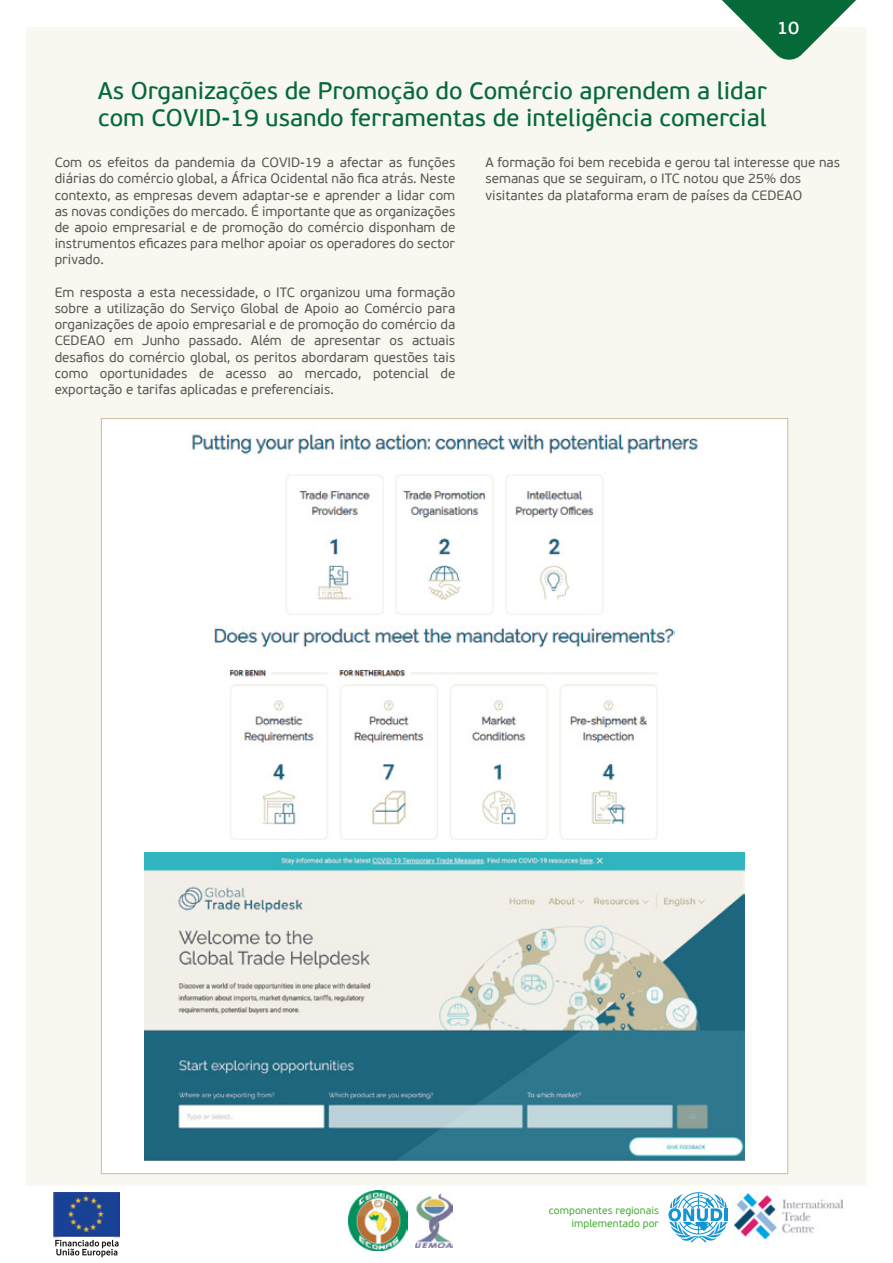
<style>
.page{position:relative;width:893px;height:1263px;background:#fff}
.page>*{position:absolute;margin:0;border:0;box-sizing:border-box;transform-origin:0 0}
.t1{font:24px/27px "PF Beau Sans Pro Bbook";color:#056938}
.t2{font:600 18px "PF Beau Sans Pro";color:#fff}
.t3{font:13.5px/16.2px "PF Beau Sans Pro";color:#575756;text-align:justify}
.t4{font:10.5px/12.6px "PF Beau Sans Pro";color:#45ac34;text-align:right}
</style>
<div class="page">
<div style="left:26px;top:27px;width:840px;height:1158px;background:#f8f7f0"></div>
<svg style="left:699px;top:0;width:167px;height:61px"></svg>
<div style="left:101px;top:418px;width:687px;height:756px;background:#fff;border:1px solid #cbbba0"></div>
<img style="left:191px;top:433px;width:510px;height:182px">
<img style="left:215px;top:626px;width:460px;height:214px">
<img style="left:144px;top:852px;width:601px;height:308px">
<img style="left:415px;top:1194px;width:37px;height:54px">
<img style="left:348px;top:1191px;width:60px;height:60px">
<img style="left:53px;top:1192px;width:66px;height:48px">
<div style="left:59px;top:1238px;width:54px;height:7px;background:#fff"></div>
<svg style="left:55px;top:1240px;width:64px;height:17px"></svg>
<img style="left:734px;top:1194px;width:108px;height:45px">
<hr style="left:724px;top:1208px;width:4px;height:13px;background:#1394d3">
<svg style="left:668px;top:1192px;width:59px;height:51px"></svg>
<h2 class="t2" style="left:777px;top:17px;width:24px">10</h2>
<h1 class="t1" style="left:98px;top:78px;width:671px">As Organizações de Promoção do Comércio aprendem a lidar com COVID-19 usando ferramentas de inteligência comercial</h1>
<p class="t3" style="left:55px;top:155px;width:402px">Com os efeitos da pandemia da COVID-19 a afectar as funções diárias do comércio global, a África Ocidental não fica atrás. Neste contexto, as empresas devem adaptar-se e aprender a lidar com as novas condições do mercado. É importante que as organizações de apoio empresarial e de promoção do comércio disponham de instrumentos eficazes para melhor apoiar os operadores do sector privado.</p>
<p class="t3" style="left:55px;top:284px;width:402px">Em resposta a esta necessidade, o ITC organizou uma formação sobre a utilização do Serviço Global de Apoio ao Comércio para organizações de apoio empresarial e de promoção do comércio da CEDEAO em Junho passado. Além de apresentar os actuais desafios do comércio global, os peritos abordaram questões tais como oportunidades de acesso ao mercado, potencial de exportação e tarifas aplicadas e preferenciais.</p>
<p class="t3" style="left:485px;top:155px;width:356px;text-align:left">A formação foi bem recebida e gerou tal interesse que nas semanas que se seguiram, o ITC notou que 25% dos visitantes da plataforma eram de países da CEDEAO</p>
<p class="t4" style="left:549px;top:1205px;width:111px">componentes regionais implementado por</p>
</div>
